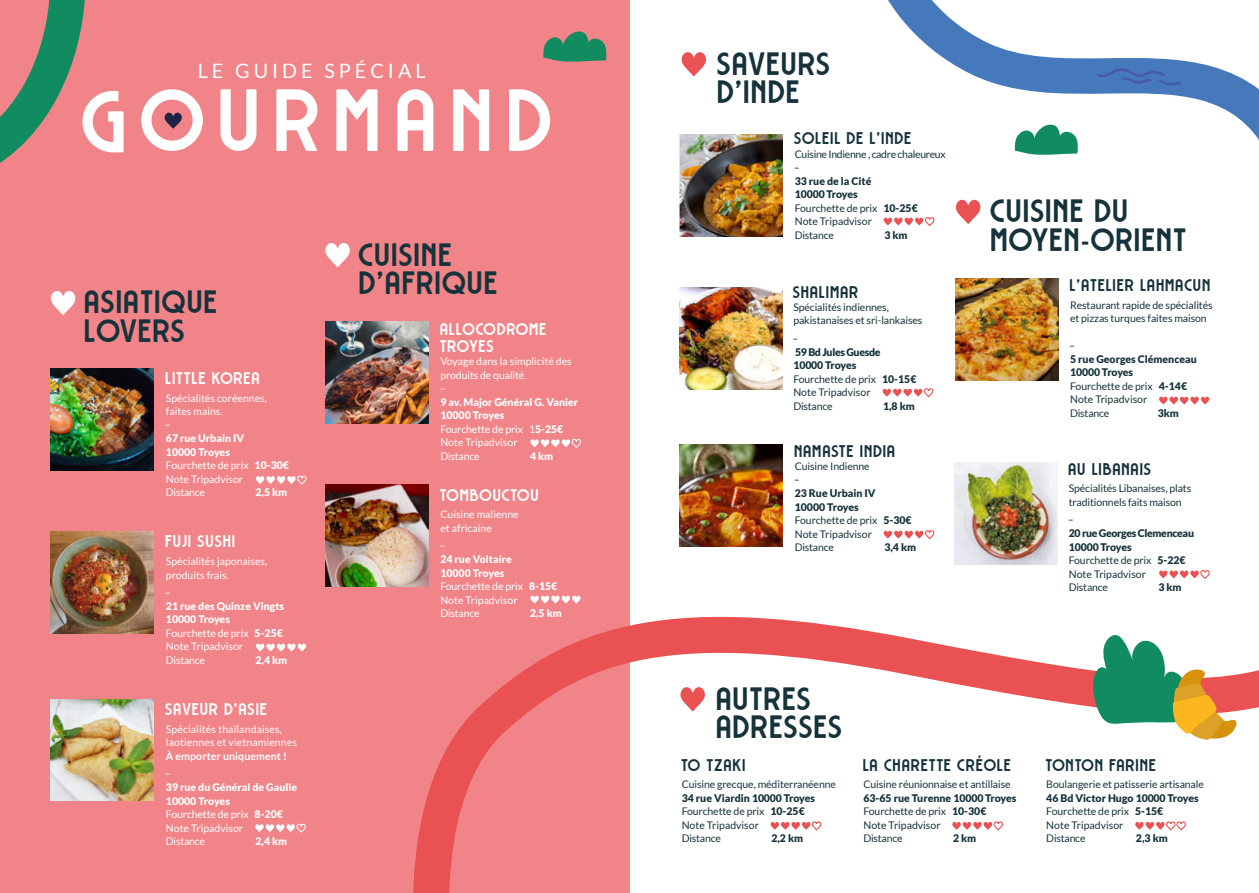
<style>
.page{position:relative;width:1259px;height:893px;background:#fff}
.page>*{position:absolute;margin:0;border:0;box-sizing:border-box;transform-origin:0 0}
.t1{font:86.25px "Rousseau Deco";letter-spacing:.12em;color:#fff}
.t2{font:31.5px/28.5px "Rousseau Deco";letter-spacing:.01em;color:#16333b}
.t3{font:19.8px "Lato";letter-spacing:.2em;color:#fff}
.t4{font:16.5px "Rousseau Deco";letter-spacing:.025em;color:#16333b}
.t5{font:16.5px/16.5px "Rousseau Deco";letter-spacing:.025em;color:#fff}
.t6{font:10.5px/13.5px "Lato";letter-spacing:-.01em;color:#16333b}
.t7{font:10.5px/13.5px "Lato";color:#fff}
.t8{font:900 10.5px/13.5px "Lato";color:#fff}
.t9{font:10.5px/9px "Lato";letter-spacing:-.03em;color:#16333b}
.t10{font:900 10.5px "Lato";color:#16333b}
.t11{font:700 10.5px "Lato";letter-spacing:.01em;color:#fff}
.s1{font-weight:900}
.s2{font-weight:400}
</style>
<div class="page">
<div style="left:0;top:0;width:629px;height:893px;background:#f08488"></div>
<svg style="left:164px;top:112px;width:18px;height:17px"></svg>
<img style="left:51px;top:368px;width:103px;height:102px">
<svg style="left:256px;top:475px;width:51px;height:10px"></svg>
<img style="left:325px;top:321px;width:103px;height:102px">
<svg style="left:530px;top:439px;width:51px;height:9px"></svg>
<img style="left:51px;top:531px;width:103px;height:102px">
<svg style="left:256px;top:643px;width:50px;height:8px"></svg>
<img style="left:325px;top:485px;width:103px;height:101px">
<img style="left:51px;top:699px;width:103px;height:102px">
<svg style="left:50px;top:291px;width:26px;height:24px"></svg>
<svg style="left:325px;top:243px;width:25px;height:24px"></svg>
<svg style="left:255px;top:823px;width:51px;height:10px"></svg>
<svg style="left:0;top:0;width:85px;height:163px"></svg>
<svg style="left:543px;top:31px;width:64px;height:31px"></svg>
<img style="left:680px;top:134px;width:103px;height:102px">
<img style="left:955px;top:352px;width:103px;height:28px">
<img style="left:680px;top:444px;width:103px;height:102px">
<img style="left:679px;top:287px;width:103px;height:102px">
<img style="left:955px;top:463px;width:103px;height:101px">
<svg style="left:1159px;top:396px;width:50px;height:8px"></svg>
<svg style="left:882px;top:388px;width:52px;height:10px"></svg>
<svg style="left:1159px;top:570px;width:51px;height:9px"></svg>
<svg style="left:883px;top:530px;width:52px;height:10px"></svg>
<svg style="left:681px;top:52px;width:26px;height:24px"></svg>
<svg style="left:883px;top:0;width:376px;height:352px"></svg>
<svg style="left:1014px;top:124px;width:65px;height:32px"></svg>
<svg style="left:1096px;top:68px;width:85px;height:17px"></svg>
<svg style="left:413px;top:589px;width:846px;height:304px"></svg>
<svg style="left:1092px;top:633px;width:144px;height:107px"></svg>
<h3 class="t3" style="left:198px;top:60px;width:229px">LE GUIDE SPÉCIAL</h3>
<h1 class="t1" style="left:85px;top:70px;width:474px">GOURMAND</h1>
<h2 class="t2" style="left:85px;top:288px;width:136px">ASIATIQUE<br>LOVERS</h2>
<h3 class="t5" style="left:166px;top:370px;width:96px">LITTLE KOREA</h3>
<p class="t7" style="left:166px;top:391px;width:103px">Spécialités coréennes, faites mains.</p>
<p class="t7" style="left:166px;top:414px;width:6px">_</p>
<p class="t7" style="left:166px;top:432px;width:125px"><span class="s1">67 rue Urbain IV<br>10000 Troyes<br></span>Fourchette de prix <span class="s1">10-30€<br></span>Note Tripadvisor<br>Distance</p>
<p class="t8" style="left:255px;top:486px;width:33px">2,5 km</p>
<h3 class="t5" style="left:166px;top:533px;width:72px">FUJI SUSHI</h3>
<p class="t7" style="left:166px;top:555px;width:103px">Spécialités japonaises, produits frais.<br>_</p>
<p class="t7" style="left:166px;top:599px;width:120px"><span class="s1">21 rue des Quinze Vingts<br>10000 Troyes<br></span>Fourchette de prix <span class="s1">5-25€<br></span>Note Tripadvisor<br>Distance</p>
<p class="t8" style="left:255px;top:653px;width:33px">2,4 km</p>
<h3 class="t5" style="left:166px;top:701px;width:104px">SAVEUR D’ASIE</h3>
<p class="t7" style="left:166px;top:722px;width:133px">Spécialités thaïlandaises, laotiennes et vietnamiennes</p>
<p class="t11" style="left:166px;top:750px;width:123px">À emporter uniquement !</p>
<p class="t7" style="left:166px;top:762px;width:6px">_</p>
<p class="t7" style="left:166px;top:780px;width:133px"><span class="s1">39 rue du Général de Gaulle<br>10000 Troyes<br></span>Fourchette de prix <span class="s1">8-20€<br></span>Note Tripadvisor<br>Distance</p>
<p class="t8" style="left:255px;top:834px;width:33px">2,4 km</p>
<h2 class="t2" style="left:360px;top:240px;width:141px">CUISINE<br>D’AFRIQUE</h2>
<h3 class="t5" style="left:440px;top:321px;width:109px">ALLOCODROME<br>TROYES</h3>
<p class="t7" style="left:440px;top:355px;width:133px">Voyage dans la simplicité des produits de qualité.</p>
<p class="t7" style="left:440px;top:377px;width:6px">_</p>
<p class="t8" style="left:440px;top:395px;width:139px">9 av. Major Général G. Vanier<br>10000 Troyes<br><span class="s2">Fourchette de prix 1</span>5-25€<br><span class="s2">Note Tripadvisor<br>Distance</span></p>
<p class="t8" style="left:530px;top:449px;width:25px">4 km</p>
<h3 class="t5" style="left:440px;top:486px;width:101px">TOMBOUCTOU</h3>
<p class="t7" style="left:440px;top:508px;width:80px">Cuisine malienne et africaine<br>_</p>
<p class="t7" style="left:440px;top:553px;width:118px"><span class="s1">24 rue Voltaire<br>10000 Troyes<br></span>Fourchette de prix <span class="s1">8-15€<br></span>Note Tripadvisor<br>Distance</p>
<p class="t8" style="left:530px;top:606px;width:33px">2,5 km</p>
<h2 class="t2" style="left:718px;top:49px;width:115px">SAVEURS<br>D’INDE</h2>
<h3 class="t4" style="left:794px;top:129px;width:119px">SOLEIL DE L’INDE</h3>
<p class="t9" style="left:794px;top:150px;width:153px">Cuisine Indienne , cadre chaleureux _</p>
<p class="t6" style="left:794px;top:174px;width:125px"><span class="s1">33 rue de la Cité<br>10000 Troyes<br></span>Fourchette de prix <span class="s1">10-25€<br></span>Note Tripadvisor<br>Distance</p>
<p class="t10" style="left:884px;top:229px;width:25px">3 km</p>
<h3 class="t4" style="left:793px;top:282px;width:68px">SHALIMAR</h3>
<p class="t6" style="left:793px;top:300px;width:131px">Spécialités indiennes, pakistanaises et sri-lankaises _</p>
<p class="t6" style="left:793px;top:345px;width:125px"><span class="s1">59 Bd Jules Guesde<br>10000 Troyes<br></span>Fourchette de prix <span class="s1">10-15€<br></span>Note Tripadvisor<br>Distance</p>
<p class="t10" style="left:883px;top:400px;width:33px">1,8 km</p>
<h3 class="t4" style="left:794px;top:441px;width:103px">NAMASTE INDIA</h3>
<p class="t6" style="left:794px;top:462px;width:77px;line-height:9px">Cuisine Indienne _</p>
<p class="t6" style="left:794px;top:486px;width:118px"><span class="s1">23 Rue Urbain IV<br>10000 Troyes<br></span>Fourchette de prix <span class="s1">5-30€<br></span>Note Tripadvisor<br>Distance</p>
<p class="t10" style="left:884px;top:542px;width:33px">3,4 km</p>
<h2 class="t2" style="left:717px;top:684px;width:129px">AUTRES<br>ADRESSES</h2>
<h2 class="t2" style="left:991px;top:196px;width:198px">CUISINE DU<br>MOYEN-ORIENT</h2>
<h3 class="t4" style="left:1070px;top:275px;width:143px">L’ATELIER LAHMACUN</h3>
<p class="t6" style="left:1070px;top:298px;width:144px">Restaurant rapide de spécialités et pizzas turques faites maison</p>
<p class="t6" style="left:1070px;top:334px;width:6px">_</p>
<p class="t6" style="left:1070px;top:352px;width:128px"><span class="s1">5 rue Georges Clémenceau<br>10000 Troyes<br></span>Fourchette de prix <span class="s1">4-14€<br></span>Note Tripadvisor<br>Distance</p>
<p class="t10" style="left:1157px;top:407px;width:23px">3km</p>
<h3 class="t4" style="left:1068px;top:459px;width:85px">AU LIBANAIS</h3>
<p class="t6" style="left:1068px;top:482px;width:124px">Spécialités Libanaises, plats traditionnels faits maison<br>_</p>
<p class="t6" style="left:1068px;top:527px;width:127px"><span class="s1">20 rue Georges Clemenceau<br>10000 Troyes<br></span>Fourchette de prix <span class="s1">5-22€<br></span>Note Tripadvisor<br>Distance</p>
<p class="t10" style="left:1158px;top:582px;width:25px">3 km</p>
<h3 class="t4" style="left:681px;top:755px;width:66px">TO TZAKI</h3>
<p class="t6" style="left:681px;top:778px;width:156px">Cuisine grecque, méditerranéenne</p>
<p class="t6" style="left:681px;top:791px;width:135px"><span class="s1">34 rue Viardin 10000 Troyes<br></span>Fourchette de prix <span class="s1">10-25€<br></span>Note Tripadvisor<br>Distance</p>
<p class="t10" style="left:771px;top:833px;width:33px">2,2 km</p>
<h3 class="t4" style="left:863px;top:755px;width:150px">LA CHARETTE CRÉOLE</h3>
<p class="t6" style="left:863px;top:778px;width:149px">Cuisine réunionnaise et antillaise</p>
<p class="t6" style="left:863px;top:791px;width:154px"><span class="s1">63-65 rue Turenne 10000 Troyes<br></span>Fourchette de prix <span class="s1">10-30€<br></span>Note Tripadvisor<br>Distance</p>
<p class="t10" style="left:953px;top:833px;width:25px">2 km</p>
<h3 class="t4" style="left:1046px;top:755px;width:112px">TONTON FARINE</h3>
<p class="t6" style="left:1046px;top:778px;width:159px">Boulangerie et patisserie artisanale</p>
<p class="t6" style="left:1046px;top:791px;width:154px"><span class="s1">46 Bd Victor Hugo 10000 Troyes<br></span>Fourchette de prix <span class="s1">5-15€<br></span>Note Tripadvisor<br>Distance</p>
<p class="t10" style="left:1136px;top:833px;width:33px">2,3 km</p>
</div>
